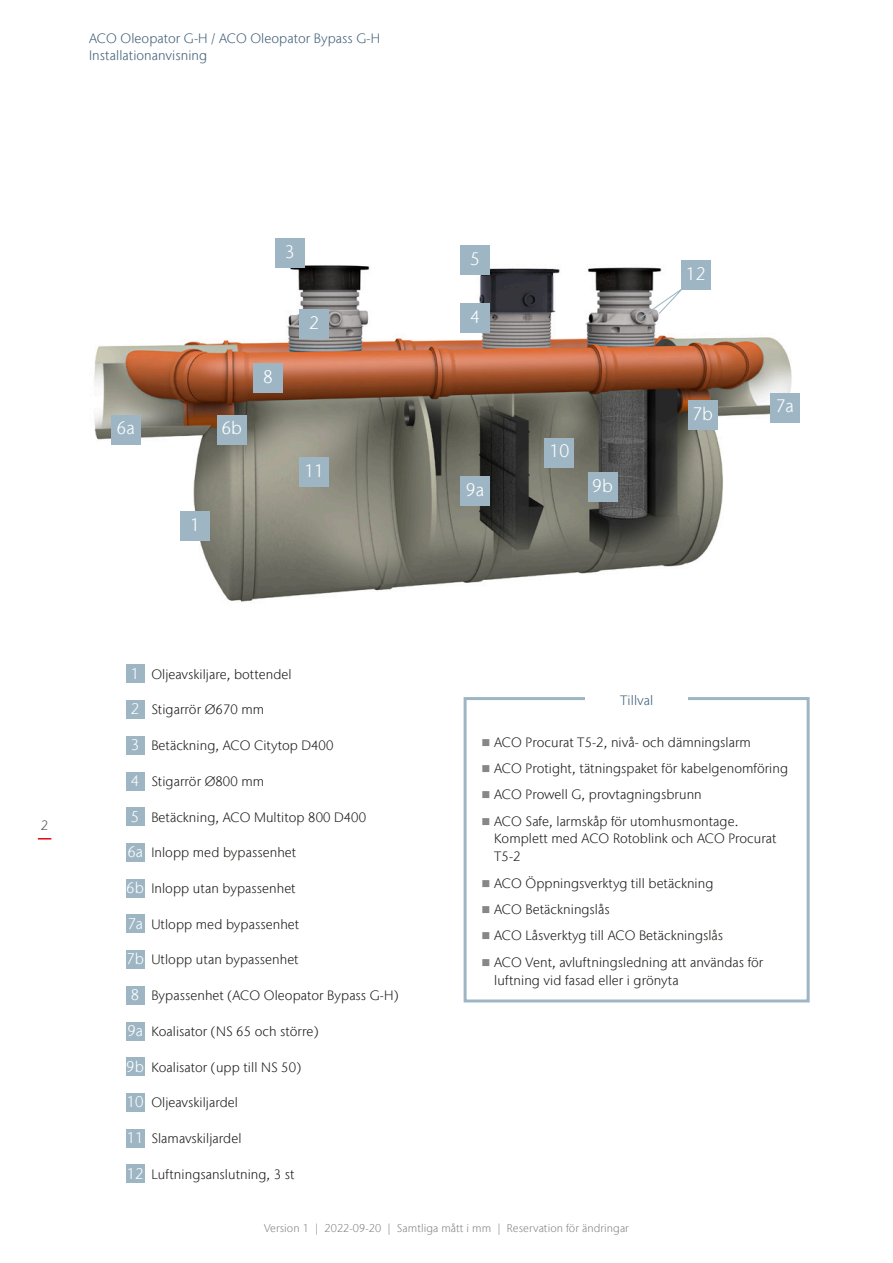
<style>
.page{position:relative;width:893px;height:1263px;background:#fff}
.page>*{position:absolute;margin:0;border:0;box-sizing:border-box;transform-origin:0 0}
.t1{font:300 18px "Stone Sans IIITC Com";letter-spacing:.005em;color:#fff}
.t2{font:300 13.5px/17.9px "Stone Sans IIITC Com";letter-spacing:.005em;color:#1d1d1b}
.t3{font:300 13.5px/17.9px "Stone Sans IIITC Com";letter-spacing:.005em;color:#415f77}
.t4{font:300 13.5px "Stone Sans IIITC Com";color:#575756}
.t5{font:300 11.25px "Stone Sans IIITC Com";letter-spacing:.005em;color:#878787}
.s1{font-size:15.3px;color:#fff}
.s2{color:#878787}
</style>
<div class="page">
<img style="left:94px;top:265px;width:706px;height:451px">
<div style="left:299px;top:457px;width:30px;height:30px;background:#9eb6c4"></div>
<div style="left:544px;top:438px;width:30px;height:29px;background:#9eb6c4"></div>
<div style="left:460px;top:476px;width:30px;height:30px;background:#9eb6c4"></div>
<div style="left:588px;top:472px;width:29px;height:30px;background:#9eb6c4"></div>
<div style="left:681px;top:260px;width:30px;height:30px;background:#9eb6c4"></div>
<div style="left:770px;top:393px;width:29px;height:29px;background:#9eb6c4"></div>
<div style="left:688px;top:400px;width:29px;height:29px;background:#9eb6c4"></div>
<div style="left:460px;top:245px;width:30px;height:30px;background:#9eb6c4"></div>
<div style="left:111px;top:415px;width:30px;height:29px;background:#9eb6c4"></div>
<div style="left:217px;top:415px;width:30px;height:29px;background:#9eb6c4"></div>
<div style="left:460px;top:303px;width:30px;height:30px;background:#9eb6c4"></div>
<div style="left:275px;top:238px;width:30px;height:30px;background:#9eb6c4"></div>
<div style="left:299px;top:309px;width:30px;height:30px;background:#9eb6c4"></div>
<div style="left:253px;top:363px;width:30px;height:30px;background:#9eb6c4"></div>
<div style="left:180px;top:511px;width:30px;height:30px;background:#9eb6c4"></div>
<div style="left:464px;top:697px;width:346px;height:305px;border:3px solid #9eb6c4"></div>
<div style="left:585px;top:676px;width:103px;height:45px;background:#fff"></div>
<svg style="left:639px;top:282px;width:51px;height:37px"></svg>
<div style="left:126px;top:664px;width:18px;height:19px;background:#9eb6c4"></div>
<div style="left:126px;top:700px;width:18px;height:19px;background:#9eb6c4"></div>
<div style="left:126px;top:736px;width:18px;height:19px;background:#9eb6c4"></div>
<div style="left:126px;top:772px;width:18px;height:18px;background:#9eb6c4"></div>
<div style="left:126px;top:807px;width:18px;height:19px;background:#9eb6c4"></div>
<div style="left:126px;top:843px;width:18px;height:19px;background:#9eb6c4"></div>
<div style="left:126px;top:879px;width:18px;height:18px;background:#9eb6c4"></div>
<div style="left:126px;top:914px;width:18px;height:19px;background:#9eb6c4"></div>
<div style="left:126px;top:950px;width:18px;height:19px;background:#9eb6c4"></div>
<div style="left:126px;top:986px;width:18px;height:19px;background:#9eb6c4"></div>
<div style="left:126px;top:1022px;width:18px;height:18px;background:#9eb6c4"></div>
<div style="left:126px;top:1057px;width:18px;height:19px;background:#9eb6c4"></div>
<div style="left:126px;top:1093px;width:18px;height:19px;background:#9eb6c4"></div>
<div style="left:126px;top:1129px;width:18px;height:18px;background:#9eb6c4"></div>
<div style="left:126px;top:1164px;width:18px;height:19px;background:#9eb6c4"></div>
<svg style="left:38px;top:838px;width:13px;height:1px"></svg>
<p class="t3" style="left:89px;top:29px;width:292px">ACO Oleopator G-H / ACO Oleopator Bypass G-H<br>Installationanvisning</p>
<p class="t4" style="left:41px;top:816px;width:9px">2</p>
<h1 class="t1" style="left:285px;top:241px;width:11px">3</h1>
<h1 class="t1" style="left:117px;top:417px;width:20px">6a</h1>
<h1 class="t1" style="left:221px;top:417px;width:22px">6b</h1>
<h1 class="t1" style="left:263px;top:365px;width:11px">8</h1>
<h1 class="t1" style="left:190px;top:514px;width:11px">1</h1>
<h1 class="t1" style="left:309px;top:312px;width:11px">2</h1>
<h1 class="t1" style="left:304px;top:460px;width:21px">11</h1>
<p class="t2" style="left:131px;top:665px;width:162px"><span class="s1">1</span> Oljeavskiljare, bottendel</p>
<p class="t2" style="left:131px;top:701px;width:135px"><span class="s1">2</span> Stigarrör Ø670 mm</p>
<p class="t2" style="left:131px;top:736px;width:204px"><span class="s1">3</span> Betäckning, ACO Citytop D400</p>
<p class="t2" style="left:131px;top:772px;width:135px"><span class="s1">4</span> Stigarrör Ø800 mm</p>
<p class="t2" style="left:131px;top:808px;width:237px"><span class="s1">5</span> Betäckning, ACO Multitop 800 D400</p>
<p class="t2" style="left:127px;top:843px;width:170px"><span class="s1">6a</span> Inlopp med bypassenhet</p>
<p class="t2" style="left:126px;top:879px;width:171px"><span class="s1">6b</span> Inlopp utan bypassenhet</p>
<p class="t2" style="left:127px;top:915px;width:173px"><span class="s1">7a</span> Utlopp med bypassenhet</p>
<p class="t2" style="left:126px;top:951px;width:174px"><span class="s1">7b</span> Utlopp utan bypassenhet</p>
<p class="t2" style="left:131px;top:986px;width:269px"><span class="s1">8</span> Bypassenhet (ACO Oleopator Bypass G-H)</p>
<p class="t2" style="left:127px;top:1022px;width:193px"><span class="s1">9a</span> Koalisator (NS 65 och större)</p>
<p class="t2" style="left:126px;top:1058px;width:176px"><span class="s1">9b</span> Koalisator (upp till NS 50)</p>
<p class="t2" style="left:127px;top:1093px;width:113px"><span class="s1">10</span> Oljeavskiljardel</p>
<p class="t2" style="left:127px;top:1129px;width:116px"><span class="s1">11</span> Slamavskiljardel</p>
<p class="t2" style="left:127px;top:1165px;width:169px"><span class="s1">12</span> Luftningsanslutning, 3 st</p>
<h1 class="t1" style="left:470px;top:247px;width:11px">5</h1>
<h1 class="t1" style="left:470px;top:306px;width:11px">4</h1>
<h1 class="t1" style="left:549px;top:440px;width:21px">10</h1>
<h1 class="t1" style="left:466px;top:479px;width:20px">9a</h1>
<h1 class="t1" style="left:592px;top:474px;width:22px">9b</h1>
<h1 class="t1" style="left:686px;top:262px;width:21px">12</h1>
<h1 class="t1" style="left:692px;top:402px;width:22px">7b</h1>
<h1 class="t1" style="left:775px;top:395px;width:20px">7a</h1>
<p class="t3" style="left:620px;top:692px;width:35px">Tillval</p>
<p class="t2" style="left:481px;top:733px;width:271px"><span class="s2">■</span> ACO Procurat T5-2, nivå- och dämningslarm</p>
<p class="t2" style="left:481px;top:759px;width:308px"><span class="s2">■</span> ACO Protight, tätningspaket för kabelgenomföring</p>
<p class="t2" style="left:481px;top:785px;width:222px"><span class="s2">■</span> ACO Prowell G, provtagningsbrunn</p>
<p class="t2" style="left:494px;top:812px;width:284px;text-indent:-13px"><span class="s2">■</span> ACO Safe, larmskåp för utomhusmontage.<br>Komplett med ACO Rotoblink och ACO Procurat<br>T5-2</p>
<p class="t2" style="left:481px;top:874px;width:233px"><span class="s2">■</span> ACO Öppningsverktyg till betäckning</p>
<p class="t2" style="left:481px;top:900px;width:130px"><span class="s2">■</span> ACO Betäckningslås</p>
<p class="t2" style="left:481px;top:927px;width:243px"><span class="s2">■</span> ACO Låsverktyg till ACO Betäckningslås</p>
<p class="t2" style="left:494px;top:953px;width:271px;text-indent:-13px"><span class="s2">■</span> ACO Vent, avluftningsledning att användas för luftning vid fasad eller i grönyta</p>
<p class="t5" style="left:264px;top:1221px;width:366px">Version 1 | 2022-09-20 | Samtliga mått i mm | Reservation för ändringar</p>
</div>
